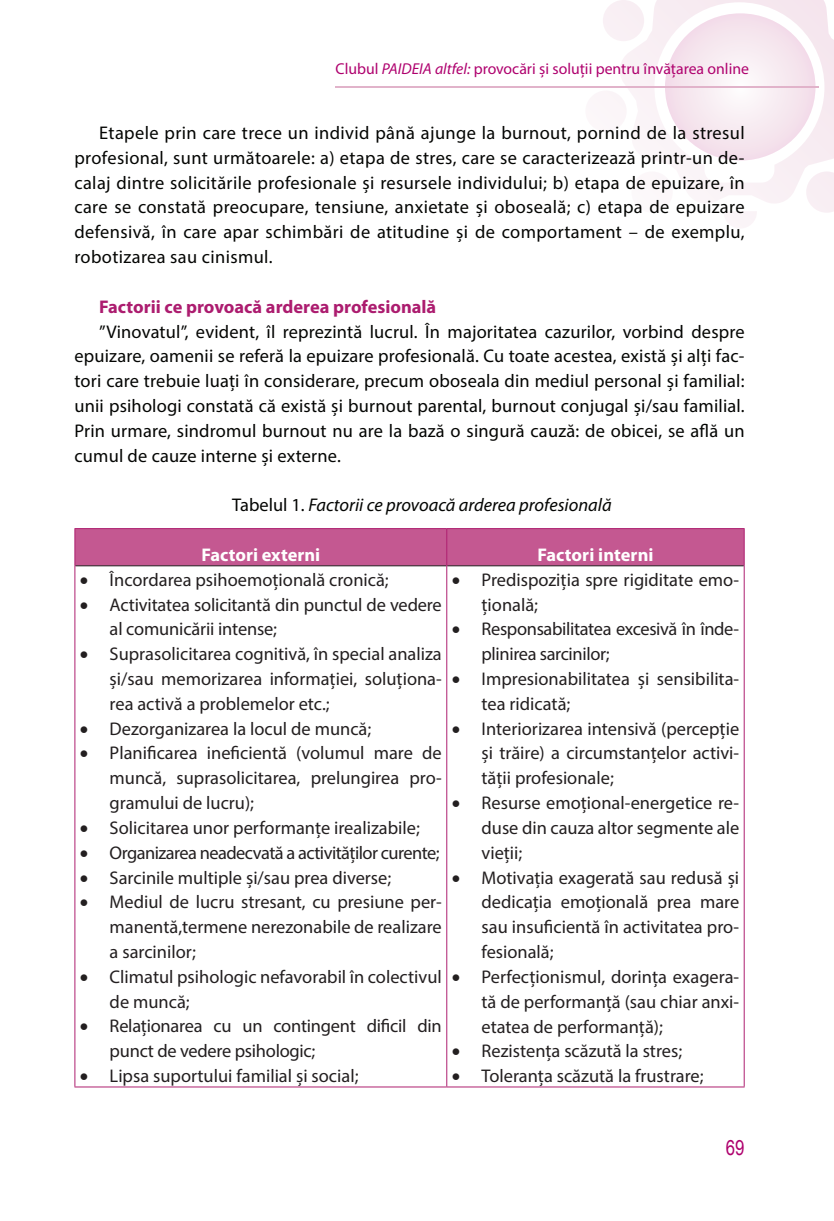
<style>
.page{position:relative;width:834px;height:1221px;background:#fff}
.page>*{position:absolute;margin:0;border:0;box-sizing:border-box;transform-origin:0 0}
.t1{font:21px "Arial";color:#af016e;scale:.8 1}
.t2{font:18.38px/24.8px "Myriad Pro";color:#231f20;text-align:justify}
.t3{font:18.38px/24.8px "Myriad Pro";letter-spacing:.01em;color:#040503;text-align:justify}
.t4{font:18.38px/24.8px "Myriad Pro";letter-spacing:-.02em;color:#231f20}
.t5{font:italic 18.38px "Myriad Pro";color:#040503}
.t6{font:18.38px "Myriad Pro";letter-spacing:-.03em;color:#231f20}
.t7{font:700 18.38px "Myriad Pro";color:#ac1c6f}
.t8{font:700 18.38px "Myriad Pro";color:#fff}
.t9{font:15.75px "Myriad Pro";color:#af016e}
.s1{font-style:italic}
.s2{font-style:normal}
</style>
<div class="page">
<svg style="left:603px;top:0;width:230px;height:228px"></svg>
<hr style="left:335px;top:86px;width:483px;height:2px;background:#e1b3ca">
<div style="left:75px;top:529px;width:668px;height:36px;background:#c45891"></div>
<hr style="left:75px;top:565px;width:371px;height:1px;background:#231f20">
<hr style="left:447px;top:565px;width:296px;height:1px;background:#231f20">
<hr style="left:446px;top:529px;width:1px;height:37px;background:#ae2070">
<hr style="left:446px;top:566px;width:1px;height:520px;background:#ae2070">
<hr style="left:74px;top:528px;width:372px;height:1px;background:#ae2070">
<hr style="left:74px;top:529px;width:1px;height:37px;background:#ae2070">
<hr style="left:446px;top:528px;width:298px;height:1px;background:#ae2070">
<hr style="left:743px;top:529px;width:1px;height:37px;background:#ae2070">
<hr style="left:74px;top:566px;width:1px;height:520px;background:#ae2070">
<hr style="left:743px;top:566px;width:1px;height:520px;background:#ae2070">
<hr style="left:74px;top:1086px;width:372px;height:1px;background:#ae206f">
<hr style="left:446px;top:1086px;width:298px;height:1px;background:#ae206f">
<p class="t9" style="left:335px;top:59px;width:415px">Clubul <span class="s1">PAIDEIA altfel:</span> provocări și soluții pentru învățarea online</p>
<p class="t3" style="left:74px;top:120px;width:671px;text-indent:25px">Etapele prin care trece un individ până ajunge la burnout, pornind de la stresul profesional, sunt următoarele: a) etapa de stres, care se caracterizează printr-un de&shy;calaj dintre solicitările profesionale și resursele individului; b) etapa de epuizare, în care se constată preocupare, tensiune, anxietate și oboseală; c) etapa de epuizare defensivă, în care apar schimbări de atitudine și de comportament – de exemplu, robotizarea sau cinismul.</p>
<p class="t7" style="left:99px;top:296px;width:338px">Factorii ce provoacă arderea profesională</p>
<p class="t3" style="left:74px;top:318px;width:671px;text-indent:25px">”Vinovatul”, evident, îl reprezintă lucrul. În majoritatea cazurilor, vorbind despre epuizare, oamenii se referă la epuizare profesională. Cu toate acestea, există și alți fac&shy;tori care trebuie luați în considerare, precum oboseala din mediul personal și familial: unii psihologi constată că există și burnout parental, burnout conjugal și/sau familial.<br>Prin urmare, sindromul burnout nu are la bază o singură cauză: de obicei, se află un cumul de cauze interne și externe.</p>
<p class="t5" style="left:232px;top:493px;width:381px"><span class="s2">Tabelul 1.</span> Factorii ce provoacă arderea profesională</p>
<p class="t8" style="left:201px;top:544px;width:120px">Factori externi</p>
<p class="t8" style="left:537px;top:544px;width:118px">Factori interni</p>
<p class="t2" style="left:80px;top:566px;width:310px">• Încordarea psihoemoțională cronică;</p>
<p class="t2" style="left:110px;top:591px;width:333px;text-indent:-30px">• Activitatea solicitantă din punctul de vedere al comunicării intense;</p>
<p class="t2" style="left:110px;top:641px;width:333px;text-indent:-30px">• Suprasolicitarea cognitivă, în special analiza și/sau memorizarea informației, soluționa&shy;rea activă a problemelor etc.;</p>
<p class="t2" style="left:80px;top:715px;width:293px">• Dezorganizarea la locul de muncă;</p>
<p class="t2" style="left:110px;top:740px;width:333px;text-indent:-30px">• Planificarea ineficientă (volumul mare de muncă, suprasolicitarea, prelungirea pro&shy;gramului de lucru);</p>
<p class="t2" style="left:80px;top:815px;width:341px">• Solicitarea unor performanțe irealizabile;</p>
<p class="t6" style="left:80px;top:841px;width:361px">• Organizarea neadecvată a activităților curente;</p>
<p class="t2" style="left:80px;top:864px;width:313px">• Sarcinile multiple și/sau prea diverse;</p>
<p class="t2" style="left:110px;top:889px;width:333px;text-indent:-30px">• Mediul de lucru stresant, cu presiune per&shy;manentă,termene nerezonabile de realizare a sarcinilor;</p>
<p class="t2" style="left:110px;top:963px;width:333px;text-indent:-30px">• Climatul psihologic nefavorabil în colectivul de muncă;</p>
<p class="t2" style="left:110px;top:1013px;width:333px;text-indent:-30px">• Relaționarea cu un contingent dificil din punct de vedere psihologic;</p>
<p class="t2" style="left:80px;top:1063px;width:280px">• Lipsa suportului familial și social;</p>
<p class="t2" style="left:481px;top:567px;width:259px;text-indent:-30px">• Predispoziția spre rigiditate emo&shy;țională;</p>
<p class="t4" style="left:481px;top:616px;width:259px;text-indent:-30px">• Responsabilitatea excesivă în înde&shy;plinirea sarcinilor;</p>
<p class="t2" style="left:481px;top:666px;width:259px;text-indent:-30px">• Impresionabilitatea și sensibilita&shy;tea ridicată;</p>
<p class="t2" style="left:481px;top:715px;width:259px;text-indent:-30px">• Interiorizarea intensivă (percepție și trăire) a circumstanțelor activi&shy;tății profesionale;</p>
<p class="t2" style="left:481px;top:790px;width:259px;text-indent:-30px">• Resurse emoțional-energetice re&shy;duse din cauza altor segmente ale vieții;</p>
<p class="t2" style="left:481px;top:864px;width:259px;text-indent:-30px">• Motivația exagerată sau redusă și dedicația emoțională prea mare sau insuficientă în activitatea pro&shy;fesională;</p>
<p class="t2" style="left:481px;top:963px;width:259px;text-indent:-30px">• Perfecționismul, dorința exagera&shy;tă de performanță (sau chiar anxi&shy;etatea de performanță);</p>
<p class="t2" style="left:451px;top:1038px;width:232px">• Rezistența scăzută la stres;</p>
<p class="t2" style="left:451px;top:1063px;width:253px">• Toleranța scăzută la frustrare;</p>
<p class="t1" style="left:725px;top:1133px;width:25px">69</p>
</div>
